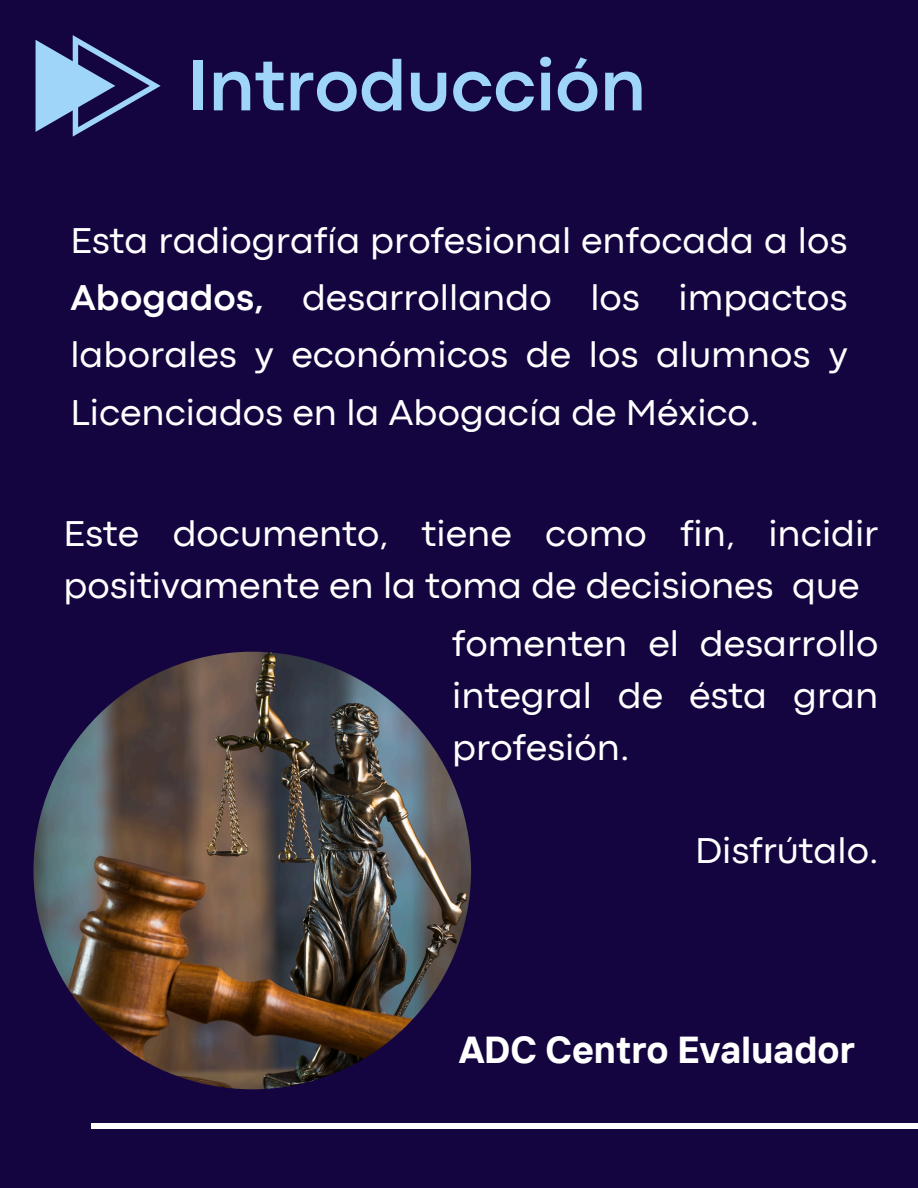
<style>
.page{position:relative;width:918px;height:1188px;background:#140540}
.page>*{position:absolute;margin:0;border:0;box-sizing:border-box;transform-origin:0 0}
.t1{font:700 75px "Codec Pro";color:#9ed5f8}
.t2{font:37.5px/57.3px "Codec Pro";color:#fff;text-align:justify}
.t3{font:700 37.5px "TT Interphases";color:#fff}
.s1{font-weight:700}
</style>
<div class="page">
<img style="left:33px;top:652px;width:438px;height:437px;border-radius:50%">
<div style="left:92px;top:1123px;width:826px;height:6px;background:#fff"></div>
<svg style="left:36px;top:35px;width:124px;height:101px"></svg>
<h1 class="t1" style="left:188px;top:59px;width:460px">Introducción</h1>
<p class="t2" style="left:70px;top:214px;width:779px">Esta radiografía profesional enfocada a los <span class="s1">Abogados,</span> desarrollando los impactos laborales y económicos de los alumnos y Licenciados en la Abogacía de México.</p>
<p class="t2" style="left:64px;top:511px;width:816px;line-height:51.8px">Este documento, tiene como fin, incidir positivamente en la toma de decisiones</p>
<p class="t2" style="left:792px;top:560px;width:69px">que</p>
<p class="t2" style="left:452px;top:621px;width:428px;line-height:51.8px">fomenten el desarrollo integral de ésta gran profesión.</p>
<h2 class="t2" style="left:695px;top:825px;width:185px">Disfrútalo.</h2>
<p class="t3" style="left:459px;top:1026px;width:397px">ADC Centro Evaluador</p>
</div>
